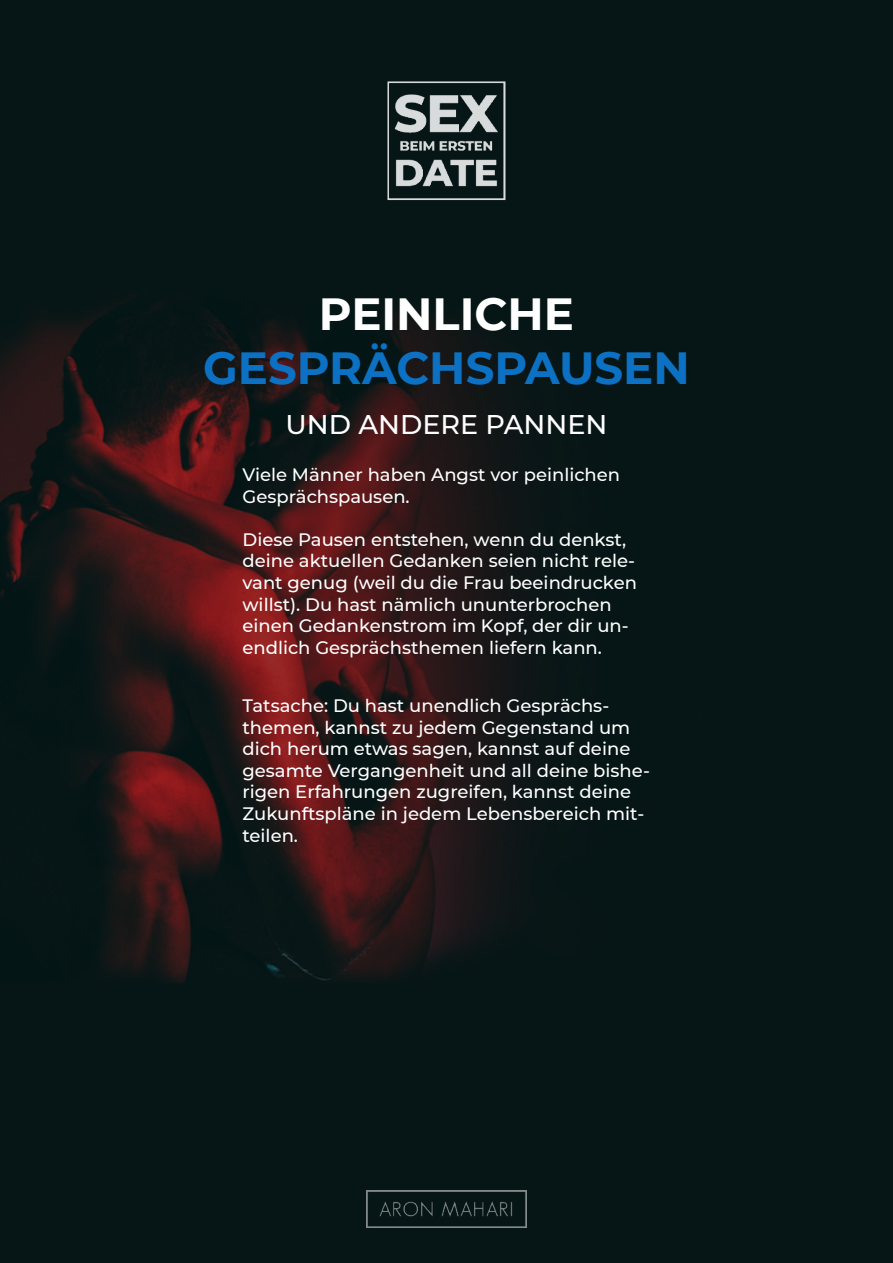
<style>
.page{position:relative;width:893px;height:1263px;background:#fff}
.page>*{position:absolute;margin:0;border:0;box-sizing:border-box;transform-origin:0 0}
.t1{font:700 45px "Montserrat";color:#0c71c3}
.t2{font:700 45px "Montserrat";color:#fff}
.t3{font:500 27px "Montserrat";color:#fff}
.t4{font:500 18px/21.6px "Montserrat";color:#fff}
</style>
<div class="page">
<div style="left:0;top:0;width:892px;height:1262px;background:#061616"></div>
<img style="left:0;top:257px;width:893px;height:788px">
<img style="left:387px;top:81px;width:119px;height:120px">
<img style="left:367px;top:1190px;width:159px;height:38px">
<h1 class="t2" style="left:319px;top:288px;width:257px">PEINLICHE</h1>
<h1 class="t1" style="left:203px;top:342px;width:488px">GESPRÄCHSPAUSEN</h1>
<h2 class="t3" style="left:286px;top:414px;width:323px">UND ANDERE PANNEN</h2>
<p class="t4" style="left:242px;top:465px;width:379px">Viele Männer haben Angst vor peinlichen<br>Gesprächspausen.</p>
<p class="t4" style="left:242px;top:530px;width:396px">Diese Pausen entstehen, wenn du denkst, deine aktuellen Gedanken seien nicht rele&shy;vant genug (weil du die Frau beeindrucken willst). Du hast nämlich ununterbrochen einen Gedankenstrom im Kopf, der dir un&shy;endlich Gesprächsthemen liefern kann.</p>
<p class="t4" style="left:242px;top:696px;width:409px">Tatsache: Du hast unendlich Gesprächs&shy;themen, kannst zu jedem Gegenstand um dich herum etwas sagen, kannst auf deine gesamte Vergangenheit und all deine bishe&shy;rigen Erfahrungen zugreifen, kannst deine Zukunftspläne in jedem Lebensbereich mit&shy;teilen.</p>
</div>
